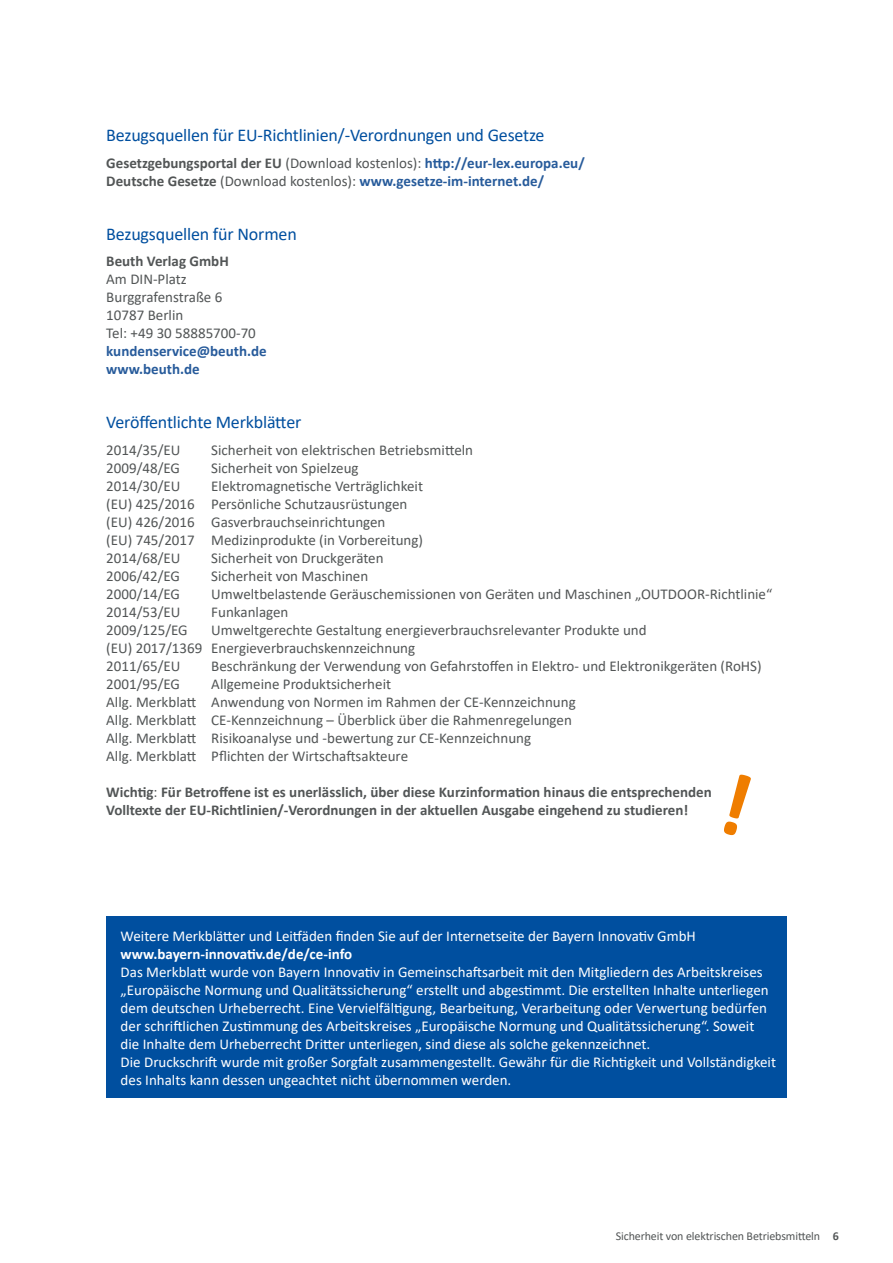
<style>
.page{position:relative;width:893px;height:1263px;background:#fff}
.page>*{position:absolute;margin:0;border:0;box-sizing:border-box;transform-origin:0 0}
.t1{font:18px "Calibri";letter-spacing:-.01em;color:#004f9f}
.t2{font:15px/18px "Calibri";color:#525556}
.t3{font:15px/18px "Calibri";color:#fff}
.t4{font:700 15px/18px "Calibri";color:#525556}
.t5{font:700 15px/18px "Calibri";color:#275b9b}
.t6{font:700 15px "Calibri";color:#fff}
.t7{font:12px "Calibri";letter-spacing:-.01em;color:#525556}
.s1{color:#525556}
.s2{font-weight:400;color:#525556}
.s3{font-weight:400}
.s4{font-weight:700}
</style>
<div class="page">
<div style="left:106px;top:916px;width:681px;height:182px;background:#004f9f"></div>
<p class="t1" style="left:106px;top:123px;width:440px">Bezugsquellen für EU-Richtlinien/-Verordnungen und Gesetze</p>
<p class="t5" style="left:106px;top:153px;width:480px"><span class="s1">Gesetzgebungsportal der EU</span> <span class="s2">(Download kostenlos):</span> http://eur-lex.europa.eu/<br><span class="s1">Deutsche Gesetze</span> <span class="s2">(Download kostenlos):</span> www.gesetze-im-internet.de/</p>
<p class="t1" style="left:106px;top:221px;width:192px">Bezugsquellen für Normen</p>
<p class="t4" style="left:106px;top:252px;width:124px">Beuth Verlag GmbH</p>
<p class="t2" style="left:106px;top:270px;width:151px">Am DIN-Platz<br>Burggrafenstraße 6<br>10787 Berlin<br>Tel: +49 30 58885700-70</p>
<p class="t5" style="left:106px;top:342px;width:162px">kundenservice@beuth.de www.beuth.de</p>
<p class="t1" style="left:106px;top:410px;width:197px">Veröffentlichte Merkblätter</p>
<p class="t2" style="left:106px;top:440px;width:76px">2014/35/EU</p>
<p class="t2" style="left:211px;top:440px;width:263px">Sicherheit von elektrischen Betriebsmitteln</p>
<p class="t2" style="left:106px;top:458px;width:75px">2009/48/EG</p>
<p class="t2" style="left:211px;top:458px;width:149px">Sicherheit von Spielzeug</p>
<p class="t2" style="left:106px;top:476px;width:76px">2014/30/EU</p>
<p class="t2" style="left:106px;top:476px;width:318px;text-indent:105px">Elektromagnetische Verträglichkeit (EU) 425/2016 Persönliche Schutzausrüstungen (EU) 426/2016 Gasverbrauchseinrichtungen<br>(EU) 745/2017 Medizinprodukte (in Vorbereitung)<br>2014/68/EU</p>
<p class="t2" style="left:211px;top:548px;width:174px">Sicherheit von Druckgeräten</p>
<p class="t2" style="left:106px;top:566px;width:75px">2006/42/EG</p>
<p class="t2" style="left:211px;top:566px;width:159px">Sicherheit von Maschinen</p>
<p class="t2" style="left:106px;top:584px;width:75px">2000/14/EG</p>
<p class="t2" style="left:211px;top:584px;width:562px">Umweltbelastende Geräuschemissionen von Geräten und Maschinen „OUTDOOR-Richtlinie“</p>
<p class="t2" style="left:106px;top:602px;width:76px">2014/53/EU</p>
<p class="t2" style="left:211px;top:602px;width:79px">Funkanlagen</p>
<p class="t2" style="left:106px;top:620px;width:83px">2009/125/EG</p>
<p class="t2" style="left:106px;top:620px;width:542px;text-indent:105px">Umweltgerechte Gestaltung energieverbrauchsrelevanter Produkte und (EU) 2017/1369 Energieverbrauchskennzeichnung<br>2011/65/EU</p>
<p class="t2" style="left:211px;top:656px;width:552px">Beschränkung der Verwendung von Gefahrstoffen in Elektro- und Elektronikgeräten (RoHS)</p>
<p class="t2" style="left:106px;top:674px;width:75px">2001/95/EG</p>
<p class="t2" style="left:106px;top:674px;width:471px;text-indent:105px">Allgemeine Produktsicherheit<br>Allg. Merkblatt Anwendung von Normen im Rahmen der CE-Kennzeichnung Allg. Merkblatt CE-Kennzeichnung – Überblick über die Rahmenregelungen Allg. Merkblatt Risikoanalyse und -bewertung zur CE-Kennzeichnung<br>Allg. Merkblatt Pflichten der Wirtschaftsakteure</p>
<p class="t4" style="left:106px;top:782px;width:607px">Wichtig<span class="s3">:</span> Für Betroffene ist es unerlässlich, über diese Kurzinformation hinaus die entsprechenden<br>Volltexte der EU-Richtlinien/-Verordnungen in der aktuellen Ausgabe eingehend zu studieren!</p>
<p class="t3" style="left:121px;top:926px;width:577px">Weitere Merkblätter und Leitfäden finden Sie auf der Internetseite der Bayern Innovativ GmbH</p>
<p class="t6" style="left:121px;top:943px;width:233px">www.bayern-innovativ.de/de/ce-info</p>
<p class="t3" style="left:121px;top:962px;width:657px">Das Merkblatt wurde von Bayern Innovativ in Gemeinschaftsarbeit mit den Mitgliedern des Arbeitskreises „Europäische Normung und Qualitätssicherung“ erstellt und abgestimmt. Die erstellten Inhalte unterliegen dem deutschen Urheberrecht. Eine Vervielfältigung, Bearbeitung, Verarbeitung oder Verwertung bedürfen der schriftlichen Zustimmung des Arbeitskreises „Europäische Normung und Qualitätssicherung“. Soweit die Inhalte dem Urheberrecht Dritter unterliegen, sind diese als solche gekennzeichnet.<br>Die Druckschrift wurde mit großer Sorgfalt zusammengestellt. Gewähr für die Richtigkeit und Vollständigkeit des Inhalts kann dessen ungeachtet nicht übernommen werden.</p>
<p class="t7" style="left:616px;top:1228px;width:225px">Sicherheit von elektrischen Betriebsmitteln <span class="s4">6</span></p>
</div>
